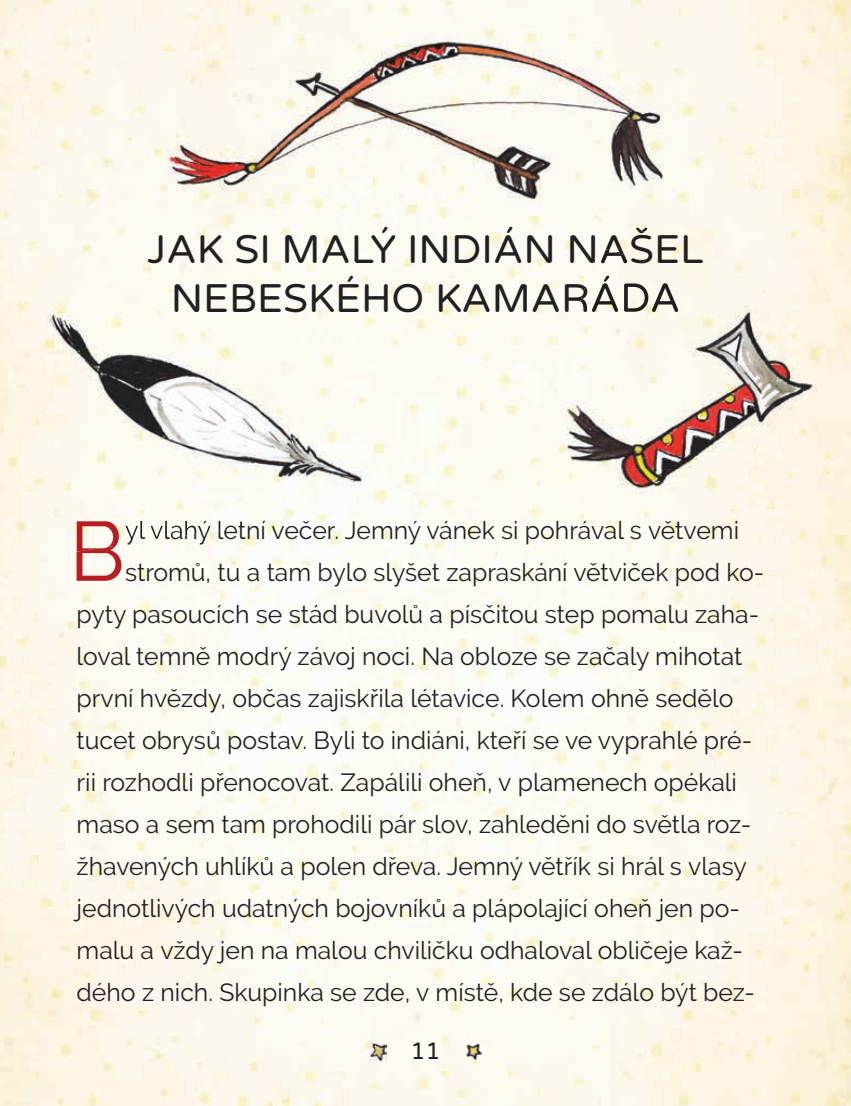
<style>
.page{position:relative;width:851px;height:1106px;background:#fff}
.page>*{position:absolute;margin:0;border:0;box-sizing:border-box;transform-origin:0 0}
.t1{font:83.85px "Raleway";color:#b61c20}
.t2{font:40.5px/48.6px "Varela Round";color:#231f20;text-align:center}
.t3{font:24.75px "Raleway";color:#231f20}
.t4{font:24px "Varela Round";color:#231f20}
</style>
<div class="page">
<img style="left:1px;top:0;width:849px;height:1106px">
<img style="left:0;top:0;width:1px;height:1106px">
<img style="left:352px;top:1035px;width:34px;height:34px">
<img style="left:464px;top:1034px;width:34px;height:34px">
<img style="left:30px;top:286px;width:214px;height:267px">
<img style="left:243px;top:353px;width:108px;height:167px">
<img style="left:350px;top:416px;width:54px;height:94px">
<img style="left:77px;top:521px;width:44px;height:30px">
<img style="left:125px;top:520px;width:159px;height:24px">
<img style="left:441px;top:0;width:256px;height:227px">
<img style="left:339px;top:25px;width:103px;height:194px">
<img style="left:136px;top:45px;width:204px;height:172px">
<img style="left:588px;top:227px;width:110px;height:9px">
<img style="left:565px;top:263px;width:238px;height:206px">
<img style="left:803px;top:315px;width:47px;height:117px">
<div style="left:517px;top:345px;width:48px;height:160px;background:#fdfaf1"></div>
<img style="left:565px;top:469px;width:173px;height:51px">
<img style="left:593px;top:247px;width:56px;height:16px">
<img style="left:576px;top:275px;width:102px;height:37px">
<img style="left:613px;top:520px;width:36px;height:8px">
<h2 class="t2" style="left:148px;top:224px;width:557px">JAK SI MALÝ INDIÁN NAŠEL<br>NEBESKÉHO KAMARÁDA</h2>
<h1 class="t1" style="left:69px;top:502px;width:57px">B</h1>
<p class="t3" style="left:125px;top:515px;width:615px">yl vlahý letní večer. Jemný vánek si pohrával s větvemi</p>
<p class="t3" style="left:125px;top:557px;width:640px">stromů, tu a tam bylo slyšet zapraskání větviček pod ko-</p>
<p class="t3" style="left:77px;top:599px;width:684px">pyty pasoucích se stád buvolů a písčitou step pomalu zaha-</p>
<p class="t3" style="left:77px;top:641px;width:667px">loval temně modrý závoj noci. Na obloze se začaly mihotat</p>
<p class="t3" style="left:77px;top:683px;width:658px">první hvězdy, občas zajiskřila létavice. Kolem ohně sedělo</p>
<p class="t3" style="left:77px;top:725px;width:677px">tucet obrysů postav. Byli to indiáni, kteří se ve vyprahlé pré-</p>
<p class="t3" style="left:77px;top:767px;width:661px">rii rozhodli přenocovat. Zapálili oheň, v plamenech opékali</p>
<p class="t3" style="left:77px;top:809px;width:676px">maso a sem tam prohodili pár slov, zahleděni do světla roz-</p>
<p class="t3" style="left:77px;top:851px;width:671px">žhavených uhlíků a polen dřeva. Jemný větřík si hrál s vlasy</p>
<p class="t3" style="left:77px;top:893px;width:665px">jednotlivých udatných bojovníků a plápolající oheň jen po-</p>
<p class="t3" style="left:77px;top:935px;width:667px">malu a vždy jen na malou chviličku odhaloval obličeje kaž-</p>
<p class="t3" style="left:77px;top:977px;width:679px">dého z nich. Skupinka se zde, v místě, kde se zdálo být bez-</p>
<p class="t4" style="left:410px;top:1034px;width:32px">11</p>
</div>
